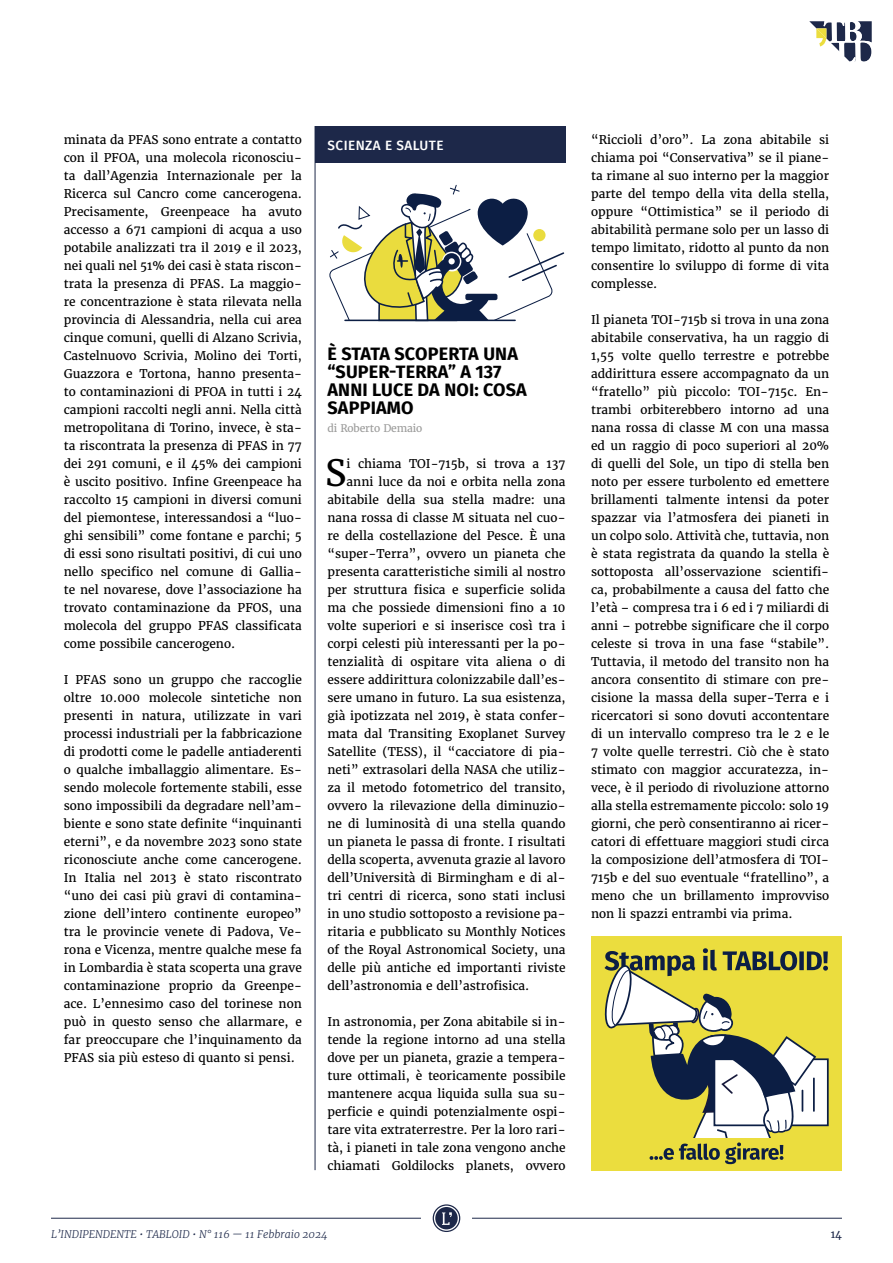
<style>
.page{position:relative;width:893px;height:1263px;background:#fff}
.page>*{position:absolute;margin:0;border:0;box-sizing:border-box;transform-origin:0 0}
.t1{font:36.15px "Merriweather";color:#000}
.t2{font:700 18px/18px "Fira Sans";letter-spacing:.01em;color:#000}
.t3{font:500 13.5px "Fira Sans";letter-spacing:.035em;color:#fff}
.t4{font:12px/18px "Merriweather";color:#000;text-align:justify}
.t5{font:italic 300 10.5px "Merriweather";color:#1d2849}
.t6{font:10.5px "Merriweather";letter-spacing:-.015em;color:#9d9d9c}
.t7{font:10.5px "Merriweather";color:#1d2849}
</style>
<div class="page">
<hr style="left:51px;top:1218px;width:370px;height:1px;background:#1d2849">
<hr style="left:472px;top:1218px;width:370px;height:1px;background:#1d2849">
<svg style="left:433px;top:1204px;width:27px;height:28px"></svg>
<svg style="left:809px;top:21px;width:63px;height:41px"></svg>
<div style="left:315px;top:126px;width:250px;height:36px;background:#1d2849"></div>
<hr style="left:315px;top:126px;width:1px;height:1044px;background:#1d2849">
<svg style="left:329px;top:184px;width:236px;height:137px"></svg>
<div style="left:533px;top:229px;width:13px;height:12px;background:#eadc3e;border-radius:50%"></div>
<div style="left:591px;top:936px;width:251px;height:234px;background:#ebdd3e"></div>
<svg style="left:604px;top:948px;width:224px;height:216px"></svg>
<p class="t4" style="left:64px;top:131px;width:240px">minata da PFAS sono entrate a contatto con il PFOA, una molecola riconosciu&shy;ta dall’Agenzia Internazionale per la Ricerca sul Cancro come cancerogena.<br>Precisamente, Greenpeace ha avuto accesso a 671 campioni di acqua a uso potabile analizzati tra il 2019 e il 2023, nei quali nel 51% dei casi è stata riscon&shy;trata la presenza di PFAS. La maggio&shy;re concentrazione è stata rilevata nella provincia di Alessandria, nella cui area cinque comuni, quelli di Alzano Scrivia, Castelnuovo Scrivia, Molino dei Torti, Guazzora e Tortona, hanno presenta&shy;to contaminazioni di PFOA in tutti i 24 campioni raccolti negli anni. Nella città metropolitana di Torino, invece, è sta&shy;ta riscontrata la presenza di PFAS in 77 dei 291 comuni, e il 45% dei campioni è uscito positivo. Infine Greenpeace ha raccolto 15 campioni in diversi comuni del piemontese, interessandosi a “luo&shy;ghi sensibili” come fontane e parchi; 5 di essi sono risultati positivi, di cui uno nello specifico nel comune di Gallia&shy;te nel novarese, dove l’associazione ha trovato contaminazione da PFOS, una molecola del gruppo PFAS classificata come possibile cancerogeno.</p>
<p class="t4" style="left:64px;top:671px;width:240px">I PFAS sono un gruppo che raccoglie oltre 10.000 molecole sintetiche non presenti in natura, utilizzate in vari processi industriali per la fabbricazione di prodotti come le padelle antiaderenti o qualche imballaggio alimentare. Es&shy;sendo molecole fortemente stabili, esse sono impossibili da degradare nell’am&shy;biente e sono state definite “inquinanti eterni”, e da novembre 2023 sono state riconosciute anche come cancerogene.<br>In Italia nel 2013 è stato riscontrato “uno dei casi più gravi di contamina&shy;zione dell’intero continente europeo” tra le provincie venete di Padova, Ve&shy;rona e Vicenza, mentre qualche mese fa in Lombardia è stata scoperta una grave contaminazione proprio da Greenpe&shy;ace. L’ennesimo caso del torinese non può in questo senso che allarmare, e far preoccupare che l’inquinamento da PFAS sia più esteso di quanto si pensi.</p>
<p class="t3" style="left:327px;top:135px;width:118px">SCIENZA E SALUTE</p>
<h2 class="t2" style="left:327px;top:343px;width:201px">È STATA SCOPERTA UNA “SUPER-TERRA” A 137<br>ANNI LUCE DA NOI: COSA<br>SAPPIAMO</h2>
<p class="t6" style="left:327px;top:422px;width:96px">di Roberto Demaio</p>
<h1 class="t1" style="left:325px;top:450px;width:23px">S</h1>
<p class="t4" style="left:347px;top:455px;width:220px">i chiama TOI-715b, si trova a 137</p>
<p class="t4" style="left:347px;top:473px;width:220px">anni luce da noi e orbita nella zona</p>
<p class="t4" style="left:327px;top:491px;width:240px">abitabile della sua stella madre: una</p>
<p class="t4" style="left:327px;top:509px;width:240px">nana rossa di classe M situata nel cuo-</p>
<p class="t4" style="left:327px;top:527px;width:240px">re della costellazione del Pesce. È una</p>
<p class="t4" style="left:327px;top:545px;width:240px">“super-Terra”, ovvero un pianeta che</p>
<p class="t4" style="left:327px;top:563px;width:240px">presenta caratteristiche simili al nostro</p>
<p class="t4" style="left:327px;top:581px;width:240px">per struttura fisica e superficie solida</p>
<p class="t4" style="left:327px;top:599px;width:240px">ma che possiede dimensioni fino a 10</p>
<p class="t4" style="left:327px;top:617px;width:240px">volte superiori e si inserisce così tra i</p>
<p class="t4" style="left:327px;top:635px;width:240px">corpi celesti più interessanti per la po-</p>
<p class="t4" style="left:327px;top:653px;width:240px">tenzialità di ospitare vita aliena o di</p>
<p class="t4" style="left:327px;top:671px;width:240px">essere addirittura colonizzabile dall’es-</p>
<p class="t4" style="left:327px;top:689px;width:240px">sere umano in futuro. La sua esistenza,</p>
<p class="t4" style="left:327px;top:707px;width:240px">già ipotizzata nel 2019, è stata confer-</p>
<p class="t4" style="left:327px;top:725px;width:240px">mata dal Transiting Exoplanet Survey</p>
<p class="t4" style="left:327px;top:743px;width:240px">Satellite (TESS), il “cacciatore di pia-</p>
<p class="t4" style="left:327px;top:761px;width:240px">neti” extrasolari della NASA che utiliz-</p>
<p class="t4" style="left:327px;top:779px;width:240px">za il metodo fotometrico del transito,</p>
<p class="t4" style="left:327px;top:797px;width:240px">ovvero la rilevazione della diminuzio-</p>
<p class="t4" style="left:327px;top:815px;width:240px">ne di luminosità di una stella quando</p>
<p class="t4" style="left:327px;top:833px;width:240px">un pianeta le passa di fronte. I risultati</p>
<p class="t4" style="left:327px;top:851px;width:240px">della scoperta, avvenuta grazie al lavoro</p>
<p class="t4" style="left:327px;top:869px;width:240px">dell’Università di Birmingham e di al-</p>
<p class="t4" style="left:327px;top:887px;width:240px">tri centri di ricerca, sono stati inclusi</p>
<p class="t4" style="left:327px;top:905px;width:240px">in uno studio sottoposto a revisione pa-</p>
<p class="t4" style="left:327px;top:923px;width:240px">ritaria e pubblicato su Monthly Notices</p>
<p class="t4" style="left:327px;top:941px;width:240px">of the Royal Astronomical Society, una</p>
<p class="t4" style="left:327px;top:959px;width:240px">delle più antiche ed importanti riviste</p>
<p class="t4" style="left:327px;top:977px;width:203px">dell’astronomia e dell’astrofisica.</p>
<p class="t4" style="left:327px;top:1013px;width:240px">In astronomia, per Zona abitabile si in&shy;tende la regione intorno ad una stella dove per un pianeta, grazie a tempera&shy;ture ottimali, è teoricamente possibile mantenere acqua liquida sulla sua su&shy;perficie e quindi potenzialmente ospi&shy;tare vita extraterrestre. Per la loro rari&shy;tà, i pianeti in tale zona vengono anche chiamati Goldilocks planets, ovvero</p>
<p class="t4" style="left:591px;top:131px;width:240px">“Riccioli d’oro”. La zona abitabile si chiama poi “Conservativa” se il piane&shy;ta rimane al suo interno per la maggior parte del tempo della vita della stella, oppure “Ottimistica” se il periodo di abitabilità permane solo per un lasso di tempo limitato, ridotto al punto da non consentire lo sviluppo di forme di vita complesse.</p>
<p class="t4" style="left:591px;top:311px;width:240px">Il pianeta TOI-715b si trova in una zona abitabile conservativa, ha un raggio di 1,55 volte quello terrestre e potrebbe addirittura essere accompagnato da un “fratello” più piccolo: TOI-715c. En&shy;trambi orbiterebbero intorno ad una nana rossa di classe M con una massa ed un raggio di poco superiori al 20% di quelli del Sole, un tipo di stella ben noto per essere turbolento ed emettere brillamenti talmente intensi da poter spazzar via l’atmosfera dei pianeti in un colpo solo. Attività che, tuttavia, non è stata registrata da quando la stella è sottoposta all’osservazione scientifi&shy;ca, probabilmente a causa del fatto che l’età – compresa tra i 6 ed i 7 miliardi di anni – potrebbe significare che il corpo celeste si trova in una fase “stabile”.<br>Tuttavia, il metodo del transito non ha ancora consentito di stimare con pre&shy;cisione la massa della super-Terra e i ricercatori si sono dovuti accontentare di un intervallo compreso tra le 2 e le 7 volte quelle terrestri. Ciò che è stato stimato con maggior accuratezza, in&shy;vece, è il periodo di rivoluzione attorno alla stella estremamente piccolo: solo 19 giorni, che però consentiranno ai ricer&shy;catori di effettuare maggiori studi circa la composizione dell’atmosfera di TOI-715b e del suo eventuale “fratellino”, a meno che un brillamento improvviso non li spazzi entrambi via prima.</p>
<p class="t5" style="left:51px;top:1227px;width:278px">L’INDIPENDENTE • TABLOID • N° 116 — 11 Febbraio 2024</p>
<p class="t7" style="left:831px;top:1227px;width:13px">14</p>
</div>
